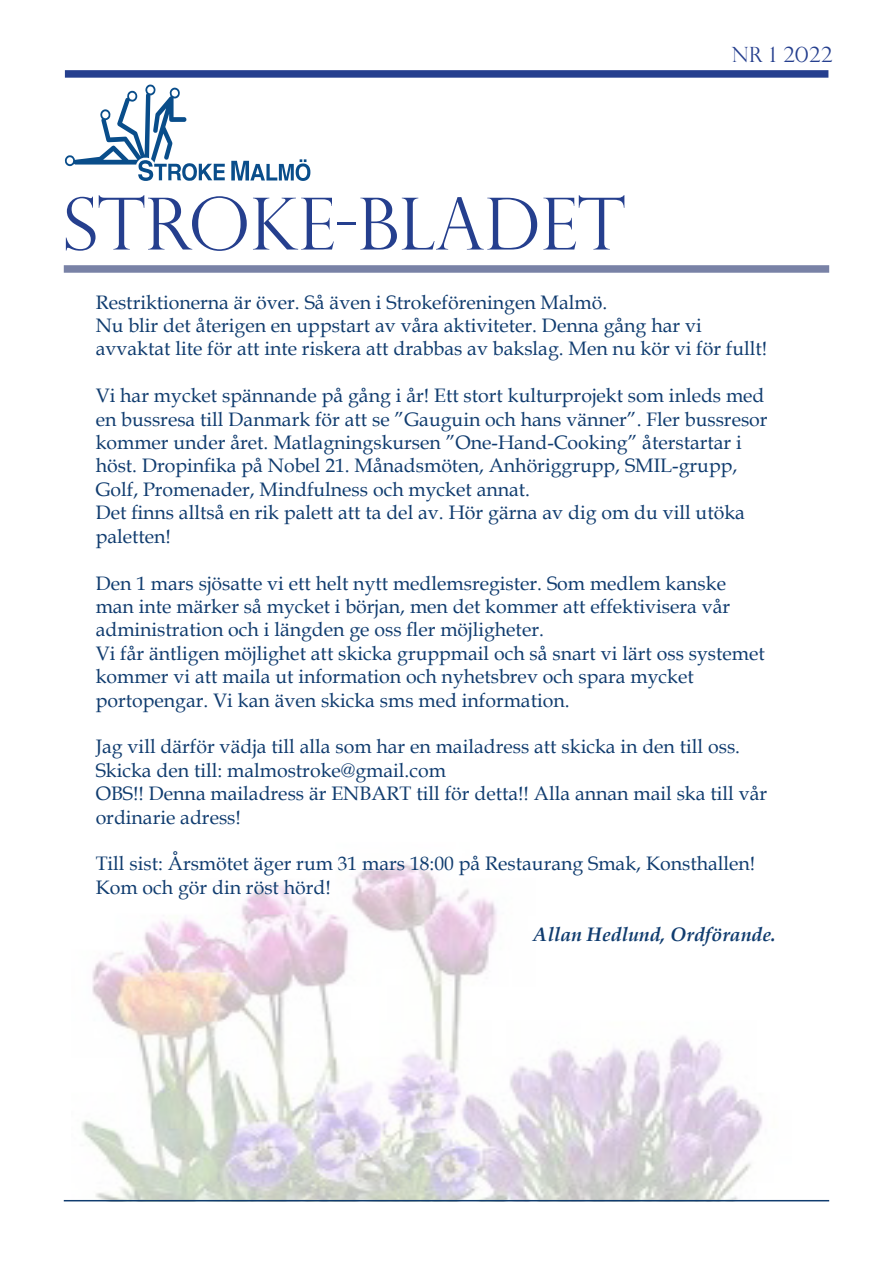
<style>
.page{position:relative;width:893px;height:1263px;background:#fff}
.page>*{position:absolute;margin:0;border:0;box-sizing:border-box;transform-origin:0 0}
.t1{font:300 72px "Perpetua Titling";color:#253f8e}
.t2{font:300 21px "Perpetua Titling";color:#253f8e}
.t3{font:19.5px/23.4px "Book Antiqua";color:#103c6f}
.t4{font:italic 700 19.5px "Book Antiqua";color:#103c6f}
</style>
<div class="page">
<div style="left:65px;top:70px;width:763px;height:8px;background:#253f8e"></div>
<img style="left:72px;top:864px;width:708px;height:336px">
<hr style="left:64px;top:1200px;width:765px;height:1px;background:#103c6f">
<div style="left:64px;top:265px;width:765px;height:8px;background:#7982a6"></div>
<svg style="left:65px;top:85px;width:245px;height:96px"></svg>
<p class="t1" style="left:64px;top:180px;width:563px">STROKE-BLADET</p>
<p class="t2" style="left:732px;top:42px;width:102px">NR 1 2022</p>
<p class="t3" style="left:96px;top:290px;width:513px">Restriktionerna är över. Så även i Strokeföreningen Malmö.</p>
<p class="t3" style="left:96px;top:313px;width:673px">Nu blir det återigen en uppstart av våra aktiviteter. Denna gång har vi avvaktat lite för att inte riskera att drabbas av bakslag. Men nu kör vi för fullt!</p>
<p class="t3" style="left:96px;top:383px;width:673px">Vi har mycket spännande på gång i år! Ett stort kulturprojekt som inleds med en bussresa till Danmark för att se ”Gauguin och hans vänner”. Fler bussresor kommer under året. Matlagningskursen ”One-Hand-Cooking” återstartar i höst. Dropinfika på Nobel 21. Månadsmöten, Anhöriggrupp, SMIL-grupp, Golf, Promenader, Mindfulness och mycket annat.</p>
<p class="t3" style="left:96px;top:500px;width:651px">Det finns alltså en rik palett att ta del av. Hör gärna av dig om du vill utöka paletten!</p>
<p class="t3" style="left:96px;top:571px;width:636px">Den 1 mars sjösatte vi ett helt nytt medlemsregister. Som medlem kanske man inte märker så mycket i början, men det kommer att effektivisera vår administration och i längden ge oss fler möjligheter.</p>
<p class="t3" style="left:96px;top:641px;width:671px">Vi får äntligen möjlighet att skicka gruppmail och så snart vi lärt oss systemet kommer vi att maila ut information och nyhetsbrev och spara mycket portopengar. Vi kan även skicka sms med information.</p>
<p class="t3" style="left:96px;top:734px;width:646px">Jag vill därför vädja till alla som har en mailadress att skicka in den till oss.<br>Skicka den till: malmostroke@gmail.com</p>
<p class="t3" style="left:96px;top:781px;width:673px">OBS!! Denna mailadress är ENBART till för detta!! Alla annan mail ska till vår ordinarie adress!</p>
<p class="t3" style="left:96px;top:851px;width:661px">Till sist: Årsmötet äger rum 31 mars 18:00 på Restaurang Smak, Konsthallen!<br>Kom och gör din röst hörd!</p>
<p class="t4" style="left:533px;top:920px;width:244px">Allan Hedlund, Ordförande.</p>
</div>
